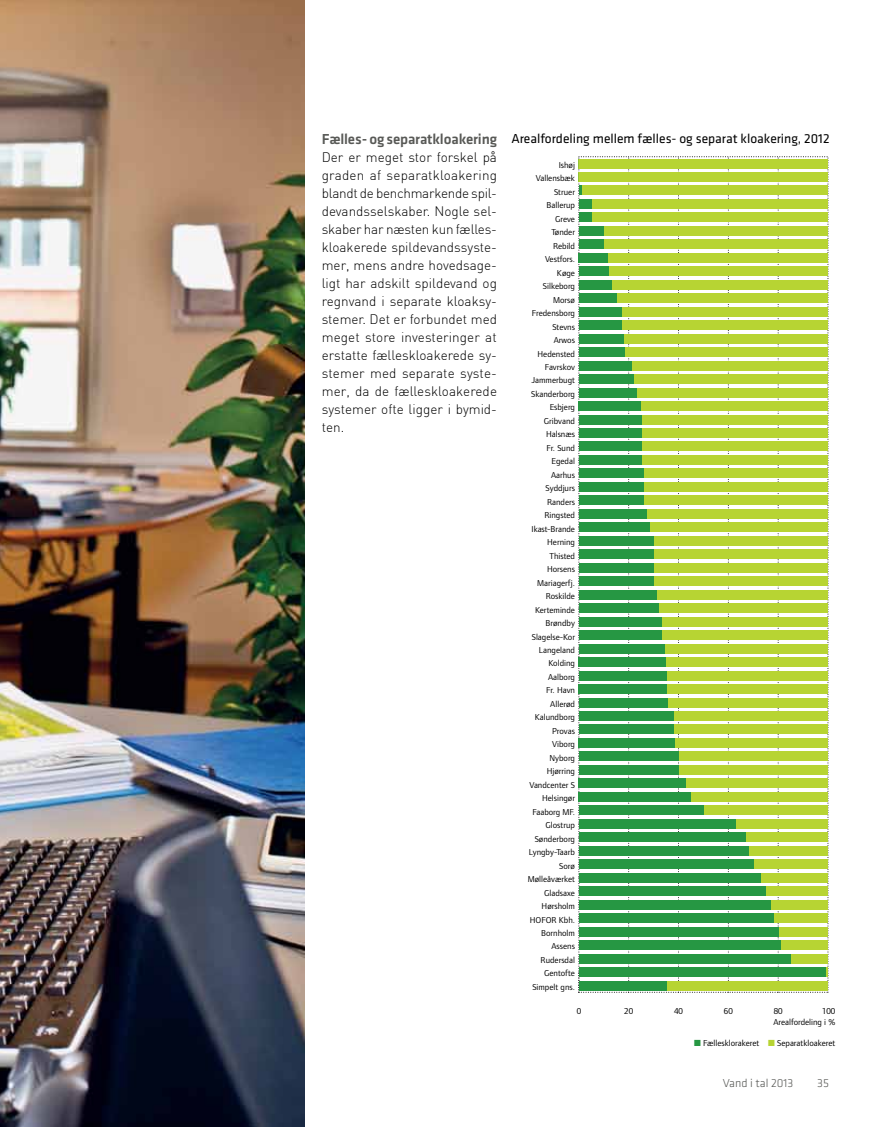
<style>
.page{position:relative;width:893px;height:1127px;background:#fff}
.page>*{position:absolute;margin:0;border:0;box-sizing:border-box;transform-origin:0 0}
.t1{font:300 13.5px/18px "DIN";color:#000;text-align:justify}
.t2{font:13.5px "Klavika";color:#000}
.t3{font:300 12px "Klavika";color:#585956}
.t4{font:8.85px/10.6px "Foundry Form Sans";color:#000;text-align:right}
.s1{font-weight:500;font-size:15px;color:#585956}
.s2{color:#269743}
.s3{color:#b7d433}
</style>
<div class="page">
<svg style="left:578px;top:156px;width:251px;height:837px"></svg>
<div style="left:579px;top:199px;width:12px;height:10px;background:#269743"></div>
<div style="left:579px;top:213px;width:12px;height:9px;background:#269743"></div>
<div style="left:579px;top:226px;width:25px;height:10px;background:#269743"></div>
<div style="left:579px;top:239px;width:25px;height:10px;background:#269743"></div>
<div style="left:579px;top:253px;width:29px;height:10px;background:#269743"></div>
<div style="left:579px;top:266px;width:30px;height:10px;background:#269743"></div>
<div style="left:579px;top:280px;width:32px;height:10px;background:#269743"></div>
<div style="left:579px;top:293px;width:37px;height:10px;background:#269743"></div>
<div style="left:579px;top:307px;width:42px;height:10px;background:#269743"></div>
<div style="left:579px;top:320px;width:42px;height:10px;background:#269743"></div>
<div style="left:579px;top:334px;width:45px;height:9px;background:#269743"></div>
<div style="left:579px;top:347px;width:45px;height:10px;background:#269743"></div>
<div style="left:579px;top:361px;width:52px;height:9px;background:#269743"></div>
<div style="left:579px;top:374px;width:55px;height:10px;background:#269743"></div>
<div style="left:579px;top:388px;width:57px;height:9px;background:#269743"></div>
<div style="left:579px;top:401px;width:62px;height:10px;background:#269743"></div>
<div style="left:579px;top:415px;width:62px;height:9px;background:#269743"></div>
<div style="left:579px;top:428px;width:62px;height:10px;background:#269743"></div>
<div style="left:579px;top:442px;width:62px;height:9px;background:#269743"></div>
<div style="left:579px;top:455px;width:62px;height:10px;background:#269743"></div>
<div style="left:579px;top:469px;width:65px;height:9px;background:#269743"></div>
<div style="left:579px;top:482px;width:65px;height:10px;background:#269743"></div>
<div style="left:579px;top:495px;width:65px;height:10px;background:#269743"></div>
<div style="left:579px;top:509px;width:67px;height:10px;background:#269743"></div>
<div style="left:579px;top:522px;width:70px;height:10px;background:#269743"></div>
<div style="left:579px;top:536px;width:75px;height:10px;background:#269743"></div>
<div style="left:579px;top:549px;width:75px;height:10px;background:#269743"></div>
<div style="left:579px;top:563px;width:75px;height:10px;background:#269743"></div>
<div style="left:579px;top:576px;width:75px;height:10px;background:#269743"></div>
<div style="left:579px;top:590px;width:77px;height:9px;background:#269743"></div>
<div style="left:579px;top:603px;width:80px;height:10px;background:#269743"></div>
<div style="left:579px;top:617px;width:82px;height:9px;background:#269743"></div>
<div style="left:579px;top:630px;width:82px;height:10px;background:#269743"></div>
<div style="left:579px;top:644px;width:85px;height:9px;background:#269743"></div>
<div style="left:579px;top:657px;width:87px;height:10px;background:#269743"></div>
<div style="left:579px;top:671px;width:88px;height:9px;background:#269743"></div>
<div style="left:579px;top:684px;width:88px;height:10px;background:#269743"></div>
<div style="left:579px;top:698px;width:89px;height:9px;background:#269743"></div>
<div style="left:579px;top:711px;width:94px;height:10px;background:#269743"></div>
<div style="left:579px;top:724px;width:94px;height:10px;background:#269743"></div>
<div style="left:579px;top:738px;width:96px;height:10px;background:#269743"></div>
<div style="left:579px;top:751px;width:99px;height:10px;background:#269743"></div>
<div style="left:579px;top:765px;width:99px;height:10px;background:#269743"></div>
<div style="left:579px;top:778px;width:107px;height:10px;background:#269743"></div>
<div style="left:579px;top:792px;width:112px;height:10px;background:#269743"></div>
<div style="left:579px;top:805px;width:124px;height:10px;background:#269743"></div>
<div style="left:579px;top:819px;width:157px;height:10px;background:#269743"></div>
<div style="left:579px;top:832px;width:167px;height:10px;background:#269743"></div>
<div style="left:579px;top:846px;width:169px;height:9px;background:#269743"></div>
<div style="left:579px;top:859px;width:174px;height:10px;background:#269743"></div>
<div style="left:579px;top:873px;width:182px;height:9px;background:#269743"></div>
<div style="left:579px;top:886px;width:187px;height:10px;background:#269743"></div>
<div style="left:579px;top:900px;width:192px;height:9px;background:#269743"></div>
<div style="left:579px;top:913px;width:194px;height:10px;background:#269743"></div>
<div style="left:579px;top:927px;width:199px;height:9px;background:#269743"></div>
<div style="left:579px;top:940px;width:202px;height:10px;background:#269743"></div>
<div style="left:579px;top:954px;width:212px;height:9px;background:#269743"></div>
<div style="left:579px;top:967px;width:246px;height:10px;background:#269743"></div>
<div style="left:579px;top:980px;width:87px;height:10px;background:#269743"></div>
<img style="left:0;top:0;width:305px;height:1127px">
<h1 class="t2" style="left:322px;top:130px;width:509px"><span class="s1">Fælles- og separatkloakering</span> Arealfordeling mellem fælles- og separat kloakering, 2012</h1>
<p class="t1" style="left:322px;top:148px;width:177px">Der er meget stor forskel på graden af separatkloakering blandt de benchmarkende spil&shy;devandsselskaber. Nogle sel&shy;skaber har næsten kun fælles&shy;kloakerede spildevandssyste&shy;mer, mens andre hovedsage&shy;ligt har adskilt spildevand og regnvand i separate kloaksy&shy;stemer. Det er forbundet med meget store investeringer at erstatte fælleskloakerede sy&shy;stemer med separate syste&shy;mer, da de fælleskloakerede systemer ofte ligger i bymid&shy;ten.</p>
<p class="t4" style="left:559px;top:159px;width:18px">Ishøj</p>
<p class="t4" style="left:536px;top:173px;width:41px">Vallensbæk</p>
<p class="t4" style="left:554px;top:186px;width:22px">Struer</p>
<p class="t4" style="left:547px;top:200px;width:30px">Ballerup</p>
<p class="t4" style="left:555px;top:213px;width:21px">Greve</p>
<p class="t4" style="left:551px;top:227px;width:25px">Tønder</p>
<p class="t4" style="left:553px;top:240px;width:23px">Rebild</p>
<p class="t4" style="left:545px;top:254px;width:31px">Vestfors.</p>
<p class="t4" style="left:557px;top:267px;width:20px">Køge</p>
<p class="t4" style="left:543px;top:281px;width:34px">Silkeborg</p>
<p class="t4" style="left:553px;top:294px;width:23px">Morsø</p>
<p class="t4" style="left:532px;top:308px;width:45px">Fredensborg</p>
<p class="t4" style="left:552px;top:321px;width:24px">Stevns</p>
<p class="t4" style="left:554px;top:335px;width:23px">Arwos</p>
<p class="t4" style="left:538px;top:348px;width:39px">Hedensted</p>
<p class="t4" style="left:545px;top:362px;width:32px">Favrskov</p>
<p class="t4" style="left:531px;top:375px;width:45px">Jammerbugt</p>
<p class="t4" style="left:531px;top:389px;width:45px">Skanderborg</p>
<p class="t4" style="left:550px;top:402px;width:27px">Esbjerg</p>
<p class="t4" style="left:544px;top:415px;width:33px">Gribvand</p>
<p class="t4" style="left:546px;top:429px;width:30px">Halsnæs</p>
<p class="t4" style="left:546px;top:442px;width:30px">Fr. Sund</p>
<p class="t4" style="left:552px;top:456px;width:25px">Egedal</p>
<p class="t4" style="left:551px;top:469px;width:25px">Aarhus</p>
<p class="t4" style="left:546px;top:483px;width:31px">Syddjurs</p>
<p class="t4" style="left:547px;top:496px;width:29px">Randers</p>
<p class="t4" style="left:544px;top:510px;width:32px">Ringsted</p>
<p class="t4" style="left:531px;top:523px;width:45px">Ikast-Brande</p>
<p class="t4" style="left:547px;top:537px;width:29px">Herning</p>
<p class="t4" style="left:549px;top:550px;width:27px">Thisted</p>
<p class="t4" style="left:547px;top:564px;width:29px">Horsens</p>
<p class="t4" style="left:537px;top:577px;width:39px">Mariagerfj.</p>
<p class="t4" style="left:546px;top:591px;width:31px">Roskilde</p>
<p class="t4" style="left:535px;top:604px;width:41px">Kerteminde</p>
<p class="t4" style="left:546px;top:618px;width:31px">Brøndby</p>
<p class="t4" style="left:532px;top:631px;width:45px">Slagelse-Kor</p>
<p class="t4" style="left:539px;top:645px;width:38px">Langeland</p>
<p class="t4" style="left:549px;top:658px;width:28px">Kolding</p>
<p class="t4" style="left:548px;top:671px;width:28px">Aalborg</p>
<p class="t4" style="left:546px;top:685px;width:30px">Fr. Havn</p>
<p class="t4" style="left:550px;top:698px;width:26px">Allerød</p>
<p class="t4" style="left:535px;top:712px;width:42px">Kalundborg</p>
<p class="t4" style="left:552px;top:725px;width:24px">Provas</p>
<p class="t4" style="left:552px;top:739px;width:24px">Viborg</p>
<p class="t4" style="left:549px;top:752px;width:27px">Nyborg</p>
<p class="t4" style="left:547px;top:766px;width:30px">Hjørring</p>
<p class="t4" style="left:529px;top:779px;width:47px">Vandcenter S</p>
<p class="t4" style="left:542px;top:793px;width:34px">Helsingør</p>
<p class="t4" style="left:532px;top:806px;width:44px">Faaborg MF.</p>
<p class="t4" style="left:545px;top:820px;width:31px">Glostrup</p>
<p class="t4" style="left:535px;top:833px;width:42px">Sønderborg</p>
<p class="t4" style="left:529px;top:847px;width:48px">Lyngby-Taarb</p>
<p class="t4" style="left:559px;top:860px;width:17px">Sorø</p>
<p class="t4" style="left:528px;top:874px;width:49px">Mølleåværket</p>
<p class="t4" style="left:544px;top:887px;width:32px">Gladsaxe</p>
<p class="t4" style="left:542px;top:901px;width:35px">Hørsholm</p>
<p class="t4" style="left:530px;top:914px;width:47px">HOFOR Kbh.</p>
<p class="t4" style="left:541px;top:927px;width:35px">Bornholm</p>
<p class="t4" style="left:551px;top:941px;width:25px">Assens</p>
<p class="t4" style="left:541px;top:954px;width:36px">Rudersdal</p>
<p class="t4" style="left:544px;top:968px;width:32px">Gentofte</p>
<p class="t4" style="left:532px;top:981px;width:44px">Simpelt gns.</p>
<p class="t4" style="left:773px;top:1006px;width:63px">100<br>Arealfordeling i %</p>
<p class="t4" style="left:694px;top:1037px;width:143px"><span class="s2">■</span> Fællesklorakeret <span class="s3">■</span> Separatkloakeret</p>
<p class="t4" style="left:577px;top:1006px;width:6px">0</p>
<p class="t4" style="left:624px;top:1006px;width:10px">20</p>
<p class="t4" style="left:674px;top:1006px;width:10px">40</p>
<p class="t4" style="left:724px;top:1006px;width:10px">60</p>
<p class="t4" style="left:774px;top:1006px;width:10px">80</p>
<h2 class="t3" style="left:723px;top:1076px;width:72px">Vand i tal 2013</h2>
<h2 class="t3" style="left:817px;top:1076px;width:13px">35</h2>
</div>
